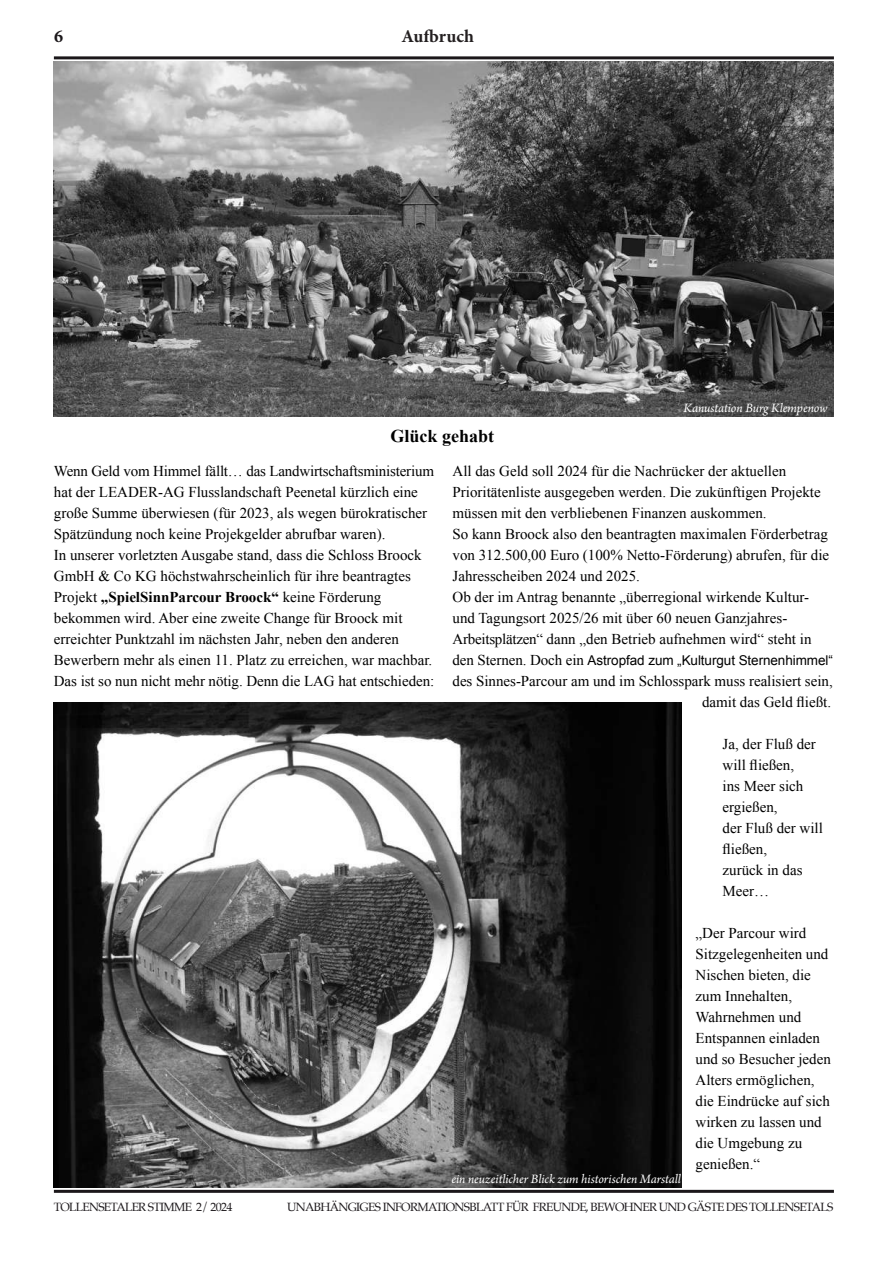
<style>
.page{position:relative;width:893px;height:1263px;background:#fff}
.page>*{position:absolute;margin:0;border:0;box-sizing:border-box;transform-origin:0 0}
.t1{font:700 18px "Times New Roman";color:#000}
.t2{font:700 18px "Minion Pro";color:#231f20}
.t3{font:700 18px "Minion Pro";color:#1b171a}
.t4{font:15px/21px "Times New Roman";color:#000}
.t5{font:italic 13.5px "Arno Pro";letter-spacing:-.005em;color:#fff}
.t6{font:13.5px "Arial";letter-spacing:-.005em;color:#000}
.t7{font:12px "Palatino";letter-spacing:-.055em;color:#1b171a}
.s1{font-weight:700}
.s2{font-family:"Times New Roman";font-size:15px}
</style>
<div class="page">
<hr style="left:54px;top:56px;width:780px;height:3px;background:#1b171a">
<hr style="left:54px;top:1190px;width:780px;height:3px;background:#1b171a">
<img style="left:54px;top:703px;width:628px;height:484px">
<img style="left:54px;top:62px;width:780px;height:355px">
<p class="t3" style="left:54px;top:29px;width:10px">6</p>
<p class="t2" style="left:401px;top:29px;width:74px">Aufbruch</p>
<p class="t5" style="left:683px;top:403px;width:146px">Kanustation Burg Klempenow</p>
<p class="t1" style="left:391px;top:430px;width:105px">Glück gehabt</p>
<p class="t4" style="left:54px;top:462px;width:382px">Wenn Geld vom Himmel fällt… das Landwirtschaftsministerium hat der LEADER-AG Flusslandschaft Peenetal kürzlich eine große Summe überwiesen (für 2023, als wegen bürokratischer Spätzündung noch keine Projekgelder abrufbar waren).<br>In unserer vorletzten Ausgabe stand, dass die Schloss Broock GmbH &amp; Co KG höchstwahrscheinlich für ihre beantragtes Projekt <span class="s1">„SpielSinnParcour Broock“</span> keine Förderung bekommen wird. Aber eine zweite Change für Broock mit erreichter Punktzahl im nächsten Jahr, neben den anderen Bewerbern mehr als einen 11. Platz zu erreichen, war machbar.<br>Das ist so nun nicht mehr nötig. Denn die LAG hat entschieden:</p>
<p class="t4" style="left:453px;top:462px;width:378px">All das Geld soll 2024 für die Nachrücker der aktuellen Prioritätenliste ausgegeben werden. Die zukünftigen Projekte müssen mit den verbliebenen Finanzen auskommen.<br>So kann Broock also den beantragten maximalen Förderbetrag von 312.500,00 Euro (100% Netto-Förderung) abrufen, für die Jahresscheiben 2024 und 2025.<br>Ob der im Antrag benannte „überregional wirkende Kultur&shy;und Tagungsort 2025/26 mit über 60 neuen Ganzjahres-Arbeitsplätzen“ dann „den Betrieb aufnehmen wird“ steht in</p>
<p class="t6" style="left:453px;top:655px;width:382px"><span class="s2">den Sternen. Doch ein</span> Astropfad zum „Kulturgut Sternenhimmel“</p>
<p class="t4" style="left:453px;top:672px;width:382px;text-align:right">des Sinnes-Parcour am und im Schlosspark muss realisiert sein, damit das Geld fließt.</p>
<p class="t4" style="left:723px;top:735px;width:102px">Ja, der Fluß der will fließen,<br>ins Meer sich ergießen,<br>der Fluß der will fließen,<br>zurück in das<br>Meer…</p>
<p class="t4" style="left:696px;top:924px;width:137px">„Der Parcour wird<br>Sitzgelegenheiten und<br>Nischen bieten, die zum Innehalten,<br>Wahrnehmen und<br>Entspannen einladen und so Besucher jeden<br>Alters ermöglichen, die Eindrücke auf sich wirken zu lassen und die Umgebung zu genießen.“</p>
<p class="t5" style="left:451px;top:1174px;width:231px">ein neuzeitlicher Blick zum historischen Marstall</p>
<p class="t7" style="left:54px;top:1201px;width:180px">TOLLENSETALER STIMME 2/ 2024</p>
<p class="t7" style="left:287px;top:1201px;width:548px">UNABHÄNGIGES INFORMATIONSBLATT FÜR FREUNDE, BEWOHNER UND GÄSTE DES TOLLENSETALS</p>
</div>
